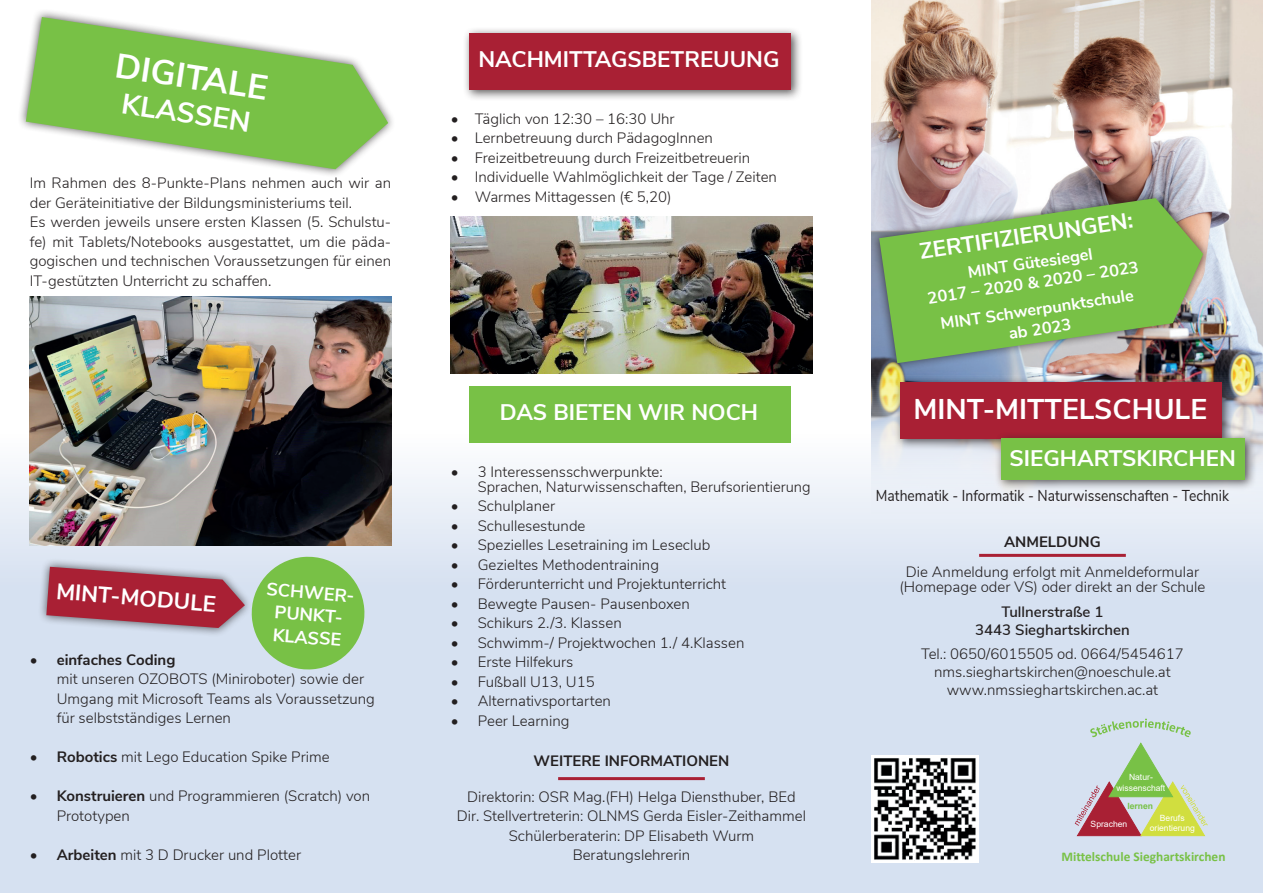
<style>
.page{position:relative;width:1263px;height:893px;background:#fff}
.page>*{position:absolute;margin:0;border:0;box-sizing:border-box;transform-origin:0 0}
.t1{font:700 34.5px "Nunito Sans";color:#fff}
.t2{font:700 28.5px "Nunito Sans";color:#fff}
.t3{font:700 22.5px "Nunito Sans";color:#fff}
.t4{font:700 18px/22.5px "Nunito Sans";color:#fff;text-align:center}
.t5{font:700 16.5px/20px "Nunito Sans";color:#fff;text-align:center}
.t6{font:15.75px "Nunito Sans";color:#231f20;scale:.88 1}
.t7{font:300 15px/19.5px "Nunito Sans";color:#231f20}
.t8{font:600 15px/18px "Nunito Sans";color:#231f20;text-align:center}
.t9{font:700 15px "Nunito Sans";color:#231f20}
.t10{font:700 13.35px "Calibri";color:#78c146}
.t11{font:8.55px/10.4px "Arial";color:#fff;text-align:center}
.t12{font:700 8.55px "Arial";color:#78c146}
.s1{font-weight:700}
</style>
<div class="page">
<img style="left:872px;top:0;width:391px;height:418px">
<div style="left:0;top:418px;width:1263px;height:475px;background:linear-gradient(to bottom,#eef2f8,#cddaee)"></div>
<div style="left:894px;top:376px;width:340px;height:75px;background:#231f20;opacity:.75"></div>
<div style="left:900px;top:382px;width:322px;height:56px;background:#a92034"></div>
<div style="left:995px;top:432px;width:262px;height:59px;background:#231f20;opacity:.75"></div>
<div style="left:1001px;top:438px;width:244px;height:41px;background:#78c146"></div>
<svg style="left:1075px;top:719px;width:132px;height:117px;background:#c2c5ad"></svg>
<hr style="left:979px;top:554px;width:147px;height:3px;background:#a92034">
<img style="left:872px;top:756px;width:106px;height:106px">
<div style="left:463px;top:27px;width:339px;height:75px;background:#231f20;opacity:.75"></div>
<div style="left:469px;top:33px;width:322px;height:57px;background:#a92034"></div>
<div style="left:469px;top:386px;width:322px;height:57px;background:#78c146"></div>
<hr style="left:558px;top:777px;width:147px;height:3px;background:#a92034">
<img style="left:451px;top:217px;width:361px;height:156px">
<div style="left:17px;top:9px;width:379px;height:169px;background:#231f20;opacity:.75"></div>
<svg style="left:26px;top:17px;width:362px;height:152px;fill:#78c146"></svg>
<div style="left:37px;top:558px;width:216px;height:79px;background:#231f20;opacity:.75"></div>
<svg style="left:46px;top:554px;width:321px;height:118px;background:#b0a893"></svg>
<div style="left:871px;top:189px;width:340px;height:182px;background:#231f20;opacity:.75"></div>
<svg style="left:879px;top:198px;width:324px;height:165px;background:#84b662"></svg>
<img style="left:30px;top:296px;width:361px;height:250px">
<h1 class="t1" style="left:119px;top:41px;width:155px;rotate:8deg">DIGITALE</h1>
<h2 class="t2" style="left:126px;top:82px;width:131px;rotate:9deg">KLASSEN</h2>
<p class="t7" style="left:30px;top:173px;width:363px">Im Rahmen des 8-Punkte-Plans nehmen auch wir an der Geräteinitiative der Bildungsministeriums teil.<br>Es werden jeweils unsere ersten Klassen (5. Schulstu&shy;fe) mit Tablets/Notebooks ausgestattet, um die päda&shy;gogischen und technischen Voraussetzungen für einen IT-gestützten Unterricht zu schaffen.</p>
<h3 class="t3" style="left:58px;top:574px;width:162px;rotate:5deg">MINT-MODULE</h3>
<p class="t4" style="left:267px;top:577px;width:91px;rotate:4deg">SCHWER-<br>PUNKT-<br>KLASSE</p>
<p class="t7" style="left:57px;top:649px;width:320px;text-indent:-27px">• <span class="s1">einfaches Coding<br></span>mit unseren OZOBOTS (Miniroboter) sowie der Umgang mit Microsoft Teams als Voraussetzung für selbstständiges Lernen</p>
<p class="t7" style="left:30px;top:746px;width:301px">• <span class="s1">Robotics</span> mit Lego Education Spike Prime</p>
<p class="t7" style="left:57px;top:785px;width:315px;text-indent:-27px">• <span class="s1">Konstruieren</span> und Programmieren (Scratch) von<br>Prototypen</p>
<p class="t7" style="left:30px;top:844px;width:273px">• <span class="s1">Arbeiten</span> mit 3 D Drucker und Plotter</p>
<h3 class="t3" style="left:478px;top:43px;width:303px">NACHMITTAGSBETREUUNG</h3>
<p class="t7" style="left:451px;top:108px;width:225px">• Täglich von 12:30 – 16:30 Uhr</p>
<p class="t7" style="left:451px;top:127px;width:264px">• Lernbetreuung durch PädagogInnen</p>
<p class="t7" style="left:451px;top:147px;width:301px">• Freizeitbetreuung durch Freizeitbetreuerin</p>
<p class="t7" style="left:451px;top:166px;width:328px">• Individuelle Wahlmöglichkeit der Tage / Zeiten</p>
<p class="t7" style="left:451px;top:186px;width:222px">• Warmes Mittagessen (€ 5,20)</p>
<h3 class="t3" style="left:500px;top:396px;width:260px">DAS BIETEN WIR NOCH</h3>
<p class="t7" style="left:478px;top:463px;width:334px;line-height:15px;text-indent:-27px">• 3 Interessensschwerpunkte:<br>Sprachen, Naturwissenschaften, Berufsorientierung</p>
<p class="t7" style="left:451px;top:495px;width:106px">• Schulplaner</p>
<p class="t7" style="left:451px;top:515px;width:136px">• Schullesestunde</p>
<p class="t7" style="left:451px;top:534px;width:261px">• Spezielles Lesetraining im Leseclub</p>
<p class="t7" style="left:451px;top:554px;width:210px">• Gezieltes Methodentraining</p>
<p class="t7" style="left:451px;top:573px;width:277px">• Förderunterricht und Projektunterricht</p>
<p class="t7" style="left:451px;top:593px;width:241px">• Bewegte Pausen- Pausenboxen</p>
<p class="t7" style="left:451px;top:612px;width:172px">• Schikurs 2./3. Klassen</p>
<p class="t7" style="left:451px;top:632px;width:295px">• Schwimm-/ Projektwochen 1./ 4.Klassen</p>
<p class="t7" style="left:451px;top:651px;width:124px">• Erste Hilfekurs</p>
<p class="t7" style="left:451px;top:671px;width:146px">• Fußball U13, U15</p>
<p class="t7" style="left:451px;top:690px;width:162px">• Alternativsportarten</p>
<p class="t7" style="left:451px;top:710px;width:120px">• Peer Learning</p>
<p class="t9" style="left:534px;top:749px;width:197px">WEITERE INFORMATIONEN</p>
<p class="t7" style="left:457px;top:786px;width:350px;text-align:center">Direktorin: OSR Mag.(FH) Helga Diensthuber, BEd Dir. Stellvertreterin: OLNMS Gerda Eisler-Zeithammel Schülerberaterin: DP Elisabeth Wurm Beratungslehrerin</p>
<h3 class="t3" style="left:917px;top:234px;width:217px;rotate:-8deg">ZERTIFIZIERUNGEN:</h3>
<p class="t5" style="left:923px;top:267px;width:215px;rotate:-8deg">MINT Gütesiegel<br>2017 – 2020 &amp; 2020 – 2023</p>
<p class="t5" style="left:939px;top:312px;width:196px;rotate:-8deg">MINT Schwerpunktschule ab 2023</p>
<h2 class="t2" style="left:913px;top:388px;width:295px">MINT-MITTELSCHULE</h2>
<h3 class="t3" style="left:1009px;top:442px;width:228px">SIEGHARTSKIRCHEN</h3>
<p class="t6" style="left:876px;top:484px;width:403px">Mathematik - Informatik - Naturwissenschaften - Technik</p>
<p class="t9" style="left:1004px;top:530px;width:98px">ANMELDUNG</p>
<p class="t7" style="left:899px;top:563px;width:307px;line-height:15px;text-align:center">Die Anmeldung erfolgt mit Anmeldeformular (Homepage oder VS) oder direkt an der Schule</p>
<p class="t8" style="left:975px;top:602px;width:156px">Tullnerstraße 1<br>3443 Sieghartskirchen</p>
<p class="t7" style="left:921px;top:644px;width:264px;line-height:18px;text-align:center">Tel.: 0650/6015505 od. 0664/5454617 nms.sieghartskirchen@noeschule.at www.nmssieghartskirchen.ac.at</p>
<p class="t11" style="left:1116px;top:772px;width:50px">Natur&shy;wissenschaft</p>
<p class="t11" style="left:1150px;top:812px;width:47px">Berufs orientierung</p>
<p class="t10" style="left:1061px;top:847px;width:166px">Mittelschule Sieghartskirchen</p>
<p class="t12" style="left:1127px;top:800px;width:27px">lernen</p>
<p class="t11" style="left:1091px;top:818px;width:38px">Sprachen</p>
</div>
